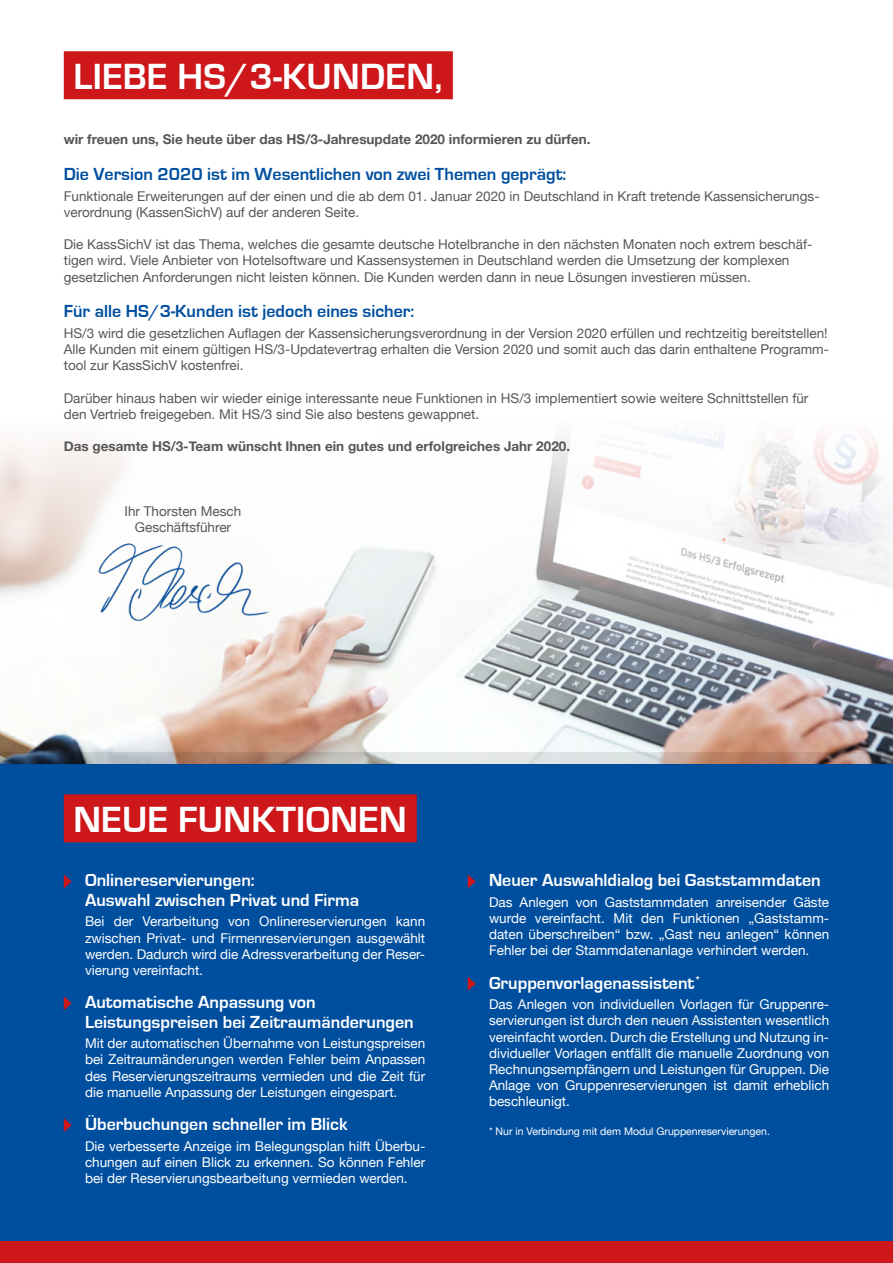
<style>
.page{position:relative;width:893px;height:1263px;background:#fff}
.page>*{position:absolute;margin:0;border:0;box-sizing:border-box;transform-origin:0 0}
.t1{font:700 37.5px "Eurostile";letter-spacing:.01em;color:#fff}
.t2{font:700 18px/19.5px "Eurostile";color:#fff}
.t3{font:700 18px "Eurostile";color:#004f9f}
.t4{font:13.5px/16.2px "Helvetica Neue";color:#fff;text-align:justify}
.t5{font:13.5px/16.2px "Helvetica Neue";color:#575756}
.t6{font:700 13.5px "Helvetica Neue";color:#575756}
.t7{font:10.5px "Helvetica Neue";color:#fff}
</style>
<div class="page">
<img style="left:0;top:435px;width:893px;height:317px">
<div style="left:0;top:764px;width:893px;height:478px;background:#004f9f"></div>
<div style="left:0;top:1242px;width:893px;height:21px;background:#cd171a"></div>
<svg style="left:0;top:752px;width:893px;height:12px;background:#b2a49e"></svg>
<div style="left:64px;top:51px;width:389px;height:48px;background:#cd171a"></div>
<svg style="left:64px;top:874px;width:8px;height:14px"></svg>
<svg style="left:64px;top:996px;width:8px;height:14px"></svg>
<svg style="left:64px;top:1118px;width:8px;height:14px"></svg>
<svg style="left:468px;top:874px;width:8px;height:14px"></svg>
<svg style="left:468px;top:977px;width:8px;height:14px"></svg>
<div style="left:64px;top:794px;width:353px;height:48px;background:#cd171a"></div>
<img style="left:98px;top:543px;width:170px;height:77px">
<h1 class="t1" style="left:74px;top:56px;width:371px">LIEBE HS/3-KUNDEN,</h1>
<p class="t6" style="left:64px;top:129px;width:528px">wir freuen uns, Sie heute über das HS/3-Jahresupdate 2020 informieren zu dürfen.</p>
<h2 class="t3" style="left:64px;top:164px;width:504px">Die Version 2020 ist im Wesentlichen von zwei Themen geprägt:</h2>
<p class="t5" style="left:64px;top:188px;width:757px">Funktionale Erweiterungen auf der einen und die ab dem 01. Januar 2020 in Deutschland in Kraft tretende Kassensicherungs&shy;verordnung (KassenSichV) auf der anderen Seite.</p>
<p class="t5" style="left:64px;top:237px;width:750px">Die KassSichV ist das Thema, welches die gesamte deutsche Hotelbranche in den nächsten Monaten noch extrem beschäf&shy;tigen wird. Viele Anbieter von Hotelsoftware und Kassensystemen in Deutschland werden die Umsetzung der komplexen gesetzlichen Anforderungen nicht leisten können. Die Kunden werden dann in neue Lösungen investieren müssen.</p>
<h2 class="t3" style="left:64px;top:302px;width:352px">Für alle HS/3-Kunden ist jedoch eines sicher:</h2>
<p class="t5" style="left:64px;top:326px;width:767px;text-align:justify">HS/3 wird die gesetzlichen Auflagen der Kassensicherungsverordnung in der Version 2020 erfüllen und rechtzeitig bereitstellen!<br>Alle Kunden mit einem gültigen HS/3-Updatevertrag erhalten die Version 2020 und somit auch das darin enthaltene Programm&shy;tool zur KassSichV kostenfrei.</p>
<p class="t5" style="left:64px;top:390px;width:746px">Darüber hinaus haben wir wieder einige interessante neue Funktionen in HS/3 implementiert sowie weitere Schnittstellen für den Vertrieb freigegeben. Mit HS/3 sind Sie also bestens gewappnet.</p>
<p class="t6" style="left:64px;top:436px;width:508px">Das gesamte HS/3-Team wünscht Ihnen ein gutes und erfolgreiches Jahr 2020.</p>
<p class="t5" style="left:125px;top:504px;width:118px;text-align:center">Ihr Thorsten Mesch<br>Geschäftsführer</p>
<h1 class="t1" style="left:74px;top:799px;width:335px">NEUE FUNKTIONEN</h1>
<h2 class="t2" style="left:85px;top:871px;width:276px">Onlinereservierungen:<br>Auswahl zwischen Privat und Firma</h2>
<p class="t4" style="left:85px;top:914px;width:342px">Bei der Verarbeitung von Onlinereservierungen kann zwischen Privat- und Firmenreservierungen ausgewählt werden. Dadurch wird die Adressverarbeitung der Reser&shy;vierung vereinfacht.</p>
<h2 class="t2" style="left:85px;top:993px;width:330px">Automatische Anpassung von<br>Leistungspreisen bei Zeitraumänderungen</h2>
<p class="t4" style="left:85px;top:1036px;width:342px">Mit der automatischen Übernahme von Leistungspreisen bei Zeitraumänderungen werden Fehler beim Anpassen des Reservierungszeitraums vermieden und die Zeit für die manuelle Anpassung der Leistungen eingespart.</p>
<h2 class="t2" style="left:85px;top:1115px;width:264px">Überbuchungen schneller im Blick</h2>
<p class="t4" style="left:85px;top:1138px;width:342px">Die verbesserte Anzeige im Belegungsplan hilft Überbu&shy;chungen auf einen Blick zu erkennen. So können Fehler bei der Reservierungsbearbeitung vermieden werden.</p>
<h2 class="t2" style="left:489px;top:871px;width:333px">Neuer Auswahldialog bei Gaststammdaten</h2>
<p class="t4" style="left:489px;top:895px;width:342px">Das Anlegen von Gaststammdaten anreisender Gäste wurde vereinfacht. Mit den Funktionen „Gaststamm&shy;daten überschreiben“ bzw. „Gast neu anlegen“ können Fehler bei der Stammdatenanlage verhindert werden.</p>
<h2 class="t2" style="left:489px;top:973px;width:214px">Gruppenvorlagenassistent<sup>*</sup></h2>
<p class="t4" style="left:489px;top:997px;width:342px">Das Anlegen von individuellen Vorlagen für Gruppenre&shy;servierungen ist durch den neuen Assistenten wesentlich vereinfacht worden. Durch die Erstellung und Nutzung in&shy;dividueller Vorlagen entfällt die manuelle Zuordnung von Rechnungsempfängern und Leistungen für Gruppen. Die Anlage von Gruppenreservierungen ist damit erheblich beschleunigt.</p>
<p class="t7" style="left:489px;top:1124px;width:282px">* Nur in Verbindung mit dem Modul Gruppenreservierungen.</p>
</div>
